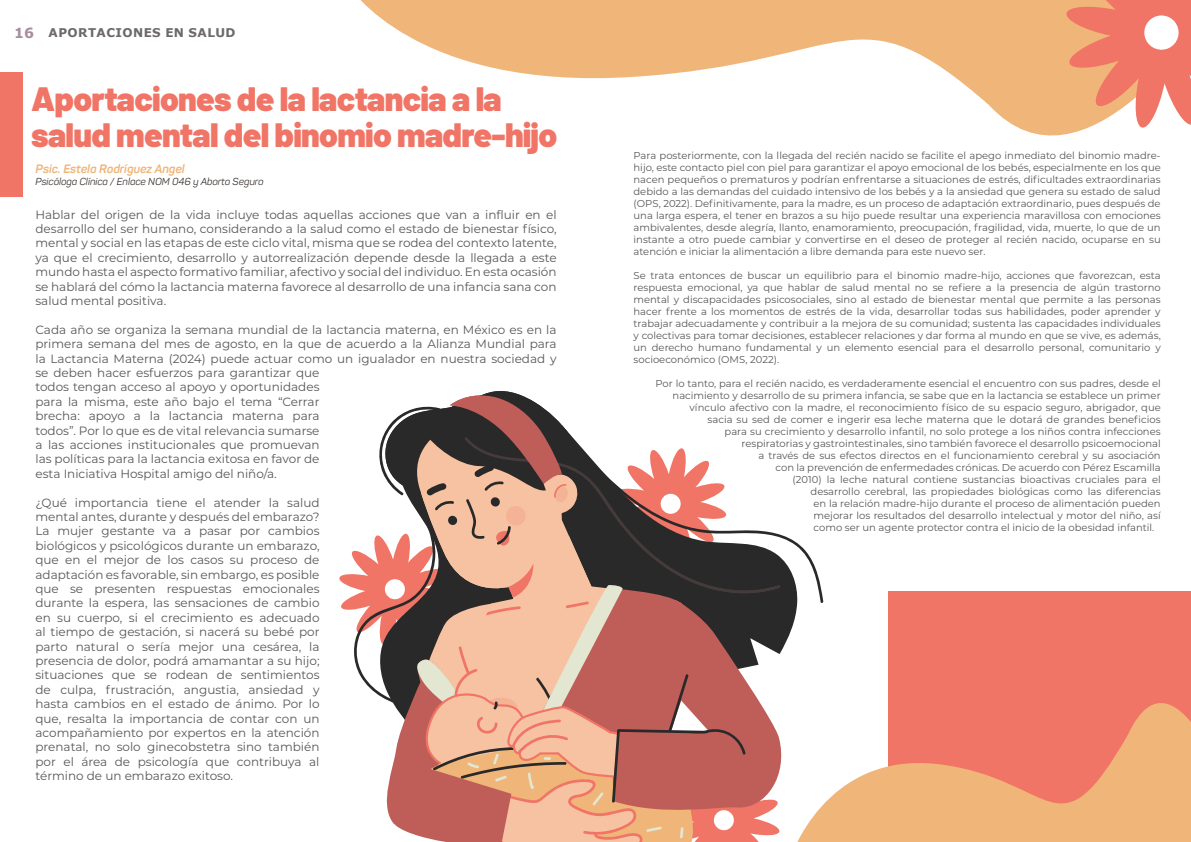
<style>
.page{position:relative;width:1191px;height:842px;background:#fff}
.page>*{position:absolute;margin:0;border:0;box-sizing:border-box;transform-origin:0 0}
.Cuerpo{font:900 33.7px/36.1px "Barlow";letter-spacing:-.02em;color:#f07566}
.t1{font:700 14px "Verdana";color:#a78d9e}
.t2{font:12px/14.4px "Montserrat";color:#585757;text-align:justify}
.Cuerpo-2{font:italic 700 12px "Panton";color:#f0b578}
.t3{font:700 12px "Verdana";letter-spacing:.035em;color:#6c6968}
.t4{font:10px/12px "Montserrat";color:#585757;text-align:justify}
.Cuerpo-3{font:italic 10px "Panton";color:#383330}
</style>
<div class="page">
<svg style="left:360px;top:0;width:725px;height:136px"></svg>
<svg style="left:339px;top:391px;width:484px;height:451px"></svg>
<div style="left:889px;top:591px;width:302px;height:251px;background:#f07566"></div>
<svg style="left:1065px;top:0;width:126px;height:129px;background:#f29a82"></svg>
<svg style="left:789px;top:628px;width:402px;height:214px"></svg>
<div style="left:0;top:72px;width:23px;height:125px;background:#f07566"></div>
<p class="t1" style="left:14px;top:23px;width:21px">16</p>
<p class="t3" style="left:49px;top:24px;width:188px">APORTACIONES EN SALUD</p>
<p class="Cuerpo" style="left:31px;top:78px;width:527px">Aportaciones de la lactancia a la salud mental del binomio madre-hijo</p>
<p class="Cuerpo-2" style="left:35px;top:161px;width:151px">Psic. Estela Rodríguez Angel</p>
<p class="Cuerpo-3" style="left:35px;top:175px;width:229px">Psicóloga Clínica / Enlace NOM 046 y Aborto Seguro</p>
<p class="t2" style="left:35px;top:207px;width:523px">Hablar del origen de la vida incluye todas aquellas acciones que van a influir en el desarrollo del ser humano, considerando a la salud como el estado de bienestar físico, mental y social en las etapas de este ciclo vital, misma que se rodea del contexto latente, ya que el crecimiento, desarrollo y autorrealización depende desde la llegada a este mundo hasta el aspecto formativo familiar, afectivo y social del individuo. En esta ocasión se hablará del cómo la lactancia materna favorece al desarrollo de una infancia sana con salud mental positiva.</p>
<p class="t2" style="left:35px;top:322px;width:523px;text-align:left">Cada año se organiza la semana mundial de la lactancia materna, en México es en la primera semana del mes de agosto, en la que de acuerdo a la Alianza Mundial para la Lactancia Materna (2024) puede actuar como un igualador en nuestra sociedad y se deben hacer esfuerzos para garantizar que<br>todos tengan acceso al apoyo y oportunidades<br>para la misma, este año bajo el tema “Cerrar<br>brecha: apoyo a la lactancia materna para<br>todos”. Por lo que es de vital relevancia sumarse<br>a las acciones institucionales que promuevan<br>las políticas para la lactancia exitosa en favor de<br>esta Iniciativa Hospital amigo del niño/a.</p>
<p class="t2" style="left:35px;top:495px;width:286px">¿Qué importancia tiene el atender la salud mental antes, durante y después del embarazo?<br>La mujer gestante va a pasar por cambios biológicos y psicológicos durante un embarazo, que en el mejor de los casos su proceso de adaptación es favorable, sin embargo, es posible que se presenten respuestas emocionales durante la espera, las sensaciones de cambio en su cuerpo, si el crecimiento es adecuado al tiempo de gestación, si nacerá su bebé por parto natural o sería mejor una cesárea, la presencia de dolor, podrá amamantar a su hijo; situaciones que se rodean de sentimientos de culpa, frustración, angustia, ansiedad y hasta cambios en el estado de ánimo. Por lo que, resalta la importancia de contar con un acompañamiento por expertos en la atención prenatal, no solo ginecobstetra sino también por el área de psicología que contribuya al término de un embarazo exitoso.</p>
<p class="t4" style="left:633px;top:149px;width:529px">Para posteriormente, con la llegada del recién nacido se facilite el apego inmediato del binomio madre&shy;hijo, este contacto piel con piel para garantizar el apoyo emocional de los bebés, especialmente en los que nacen pequeños o prematuros y podrían enfrentarse a situaciones de estrés, dificultades extraordinarias debido a las demandas del cuidado intensivo de los bebés y a la ansiedad que genera su estado de salud (OPS, 2022). Definitivamente, para la madre, es un proceso de adaptación extraordinario, pues después de una larga espera, el tener en brazos a su hijo puede resultar una experiencia maravillosa con emociones ambivalentes, desde alegría, llanto, enamoramiento, preocupación, fragilidad, vida, muerte, lo que de un instante a otro puede cambiar y convertirse en el deseo de proteger al recién nacido, ocuparse en su atención e iniciar la alimentación a libre demanda para este nuevo ser.</p>
<p class="t4" style="left:633px;top:269px;width:529px">Se trata entonces de buscar un equilibrio para el binomio madre-hijo, acciones que favorezcan, esta respuesta emocional, ya que hablar de salud mental no se refiere a la presencia de algún trastorno mental y discapacidades psicosociales, sino al estado de bienestar mental que permite a las personas hacer frente a los momentos de estrés de la vida, desarrollar todas sus habilidades, poder aprender y trabajar adecuadamente y contribuir a la mejora de su comunidad; sustenta las capacidades individuales y colectivas para tomar decisiones, establecer relaciones y dar forma al mundo en que se vive, es además, un derecho humano fundamental y un elemento esencial para el desarrollo personal, comunitario y socioeconómico (OMS, 2022).</p>
<p class="t4" style="left:655px;top:377px;width:507px">Por lo tanto, para el recién nacido, es verdaderamente esencial el encuentro con sus padres, desde el</p>
<p class="t4" style="left:672px;top:389px;width:489px">nacimiento y desarrollo de su primera infancia, se sabe que en la lactancia se establece un primer</p>
<p class="t4" style="left:689px;top:401px;width:473px">vínculo afectivo con la madre, el reconocimiento físico de su espacio seguro, abrigador, que</p>
<p class="t4" style="left:707px;top:413px;width:454px">sacia su sed de comer e ingerir esa leche materna que le dotará de grandes beneficios</p>
<p class="t4" style="left:724px;top:425px;width:437px">para su crecimiento y desarrollo infantil, no solo protege a los niños contra infecciones</p>
<p class="t4" style="left:741px;top:437px;width:421px">respiratorias y gastrointestinales, sino también favorece el desarrollo psicoemocional</p>
<p class="t4" style="left:758px;top:449px;width:403px">a través de sus efectos directos en el funcionamiento cerebral y su asociación</p>
<p class="t4" style="left:775px;top:461px;width:386px">con la prevención de enfermedades crónicas. De acuerdo con Pérez Escamilla</p>
<p class="t4" style="left:792px;top:473px;width:369px">(2010) la leche natural contiene sustancias bioactivas cruciales para el</p>
<p class="t4" style="left:810px;top:485px;width:352px">desarrollo cerebral, las propiedades biológicas como las diferencias</p>
<p class="t4" style="left:813px;top:497px;width:349px">en la relación madre-hijo durante el proceso de alimentación pueden</p>
<p class="t4" style="left:813px;top:509px;width:348px">mejorar los resultados del desarrollo intelectual y motor del niño, así</p>
<p class="t4" style="left:813px;top:521px;width:342px">como ser un agente protector contra el inicio de la obesidad infantil.</p>
</div>
